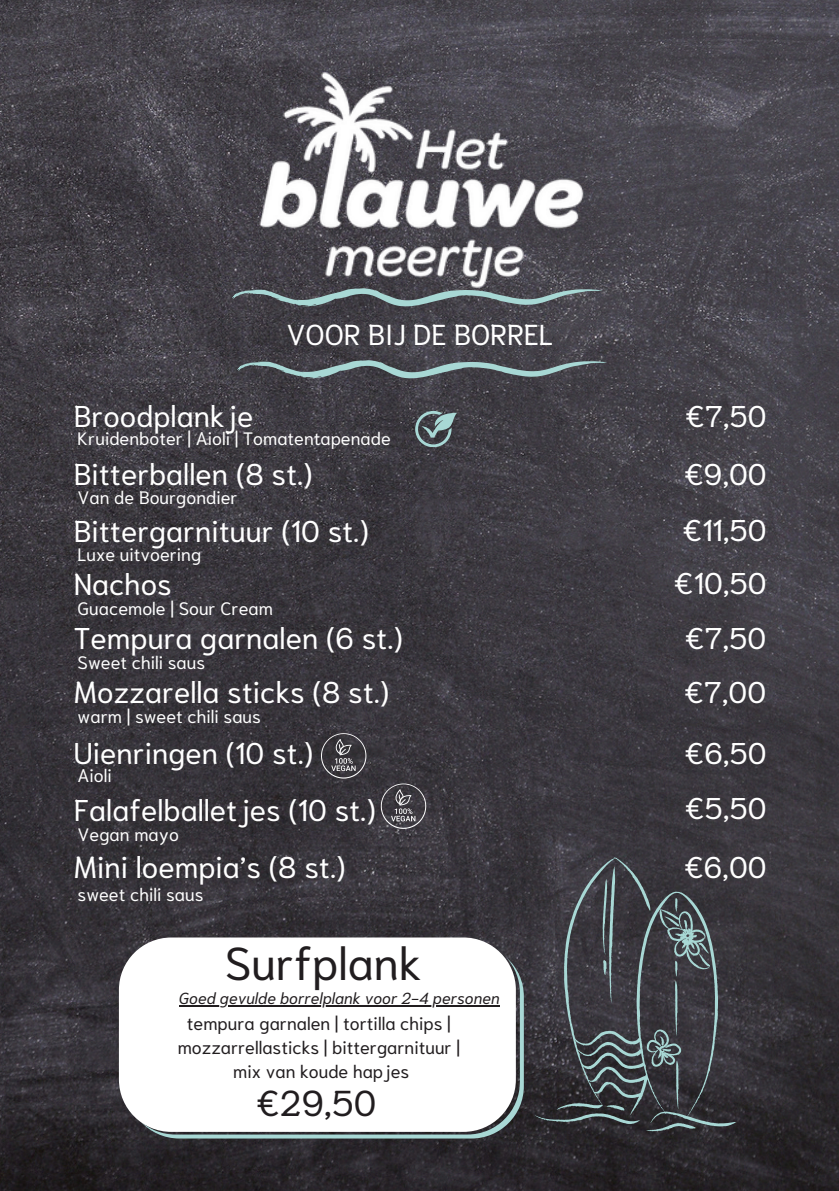
<style>
.page{position:relative;width:839px;height:1191px;background:#fff}
.page>*{position:absolute;margin:0;border:0;box-sizing:border-box;transform-origin:0 0}
.t1{font:46px "Niramit";color:#211d1f}
.t2{font:36px "Niramit";color:#211d1f}
.t3{font:30px "Niramit";color:#fff}
.t4{font:28.8px "Niramit";color:#fff}
.t5{font:18px "Niramit";color:#fff}
.t6{font:18px/24px "Niramit";color:#211d1f;text-align:center}
.t7{font:italic 16px "Niramit";color:#211d1f}
</style>
<div class="page">
<img style="left:0;top:0;width:838px;height:1191px">
<svg style="left:232px;top:288px;width:370px;height:18px;background:#626e72"></svg>
<img style="left:257px;top:70px;width:331px;height:217px">
<svg style="left:237px;top:360px;width:370px;height:18px;background:#606c70"></svg>
<svg style="left:381px;top:784px;width:45px;height:45px;background:#57555a"></svg>
<svg style="left:321px;top:733px;width:45px;height:46px;background:#525055"></svg>
<svg style="left:415px;top:411px;width:42px;height:36px;background:#657477"></svg>
<svg style="left:535px;top:857px;width:201px;height:274px;background:#43454a"></svg>
<svg style="left:140px;top:958px;width:384px;height:181px;background:#667a7b"></svg>
<svg style="left:119px;top:938px;width:397px;height:194px"></svg>
<hr style="left:179px;top:1005px;width:321px;height:1px;background:#211d1f">
<h4 class="t4" style="left:286px;top:313px;width:268px">VOOR BIJ DE BORREL</h4>
<p class="t3" style="left:74px;top:394px;width:181px">Broodplankje</p>
<h3 class="t5" style="left:78px;top:425px;width:314px">Kruidenboter | Aioli | Tomatentapenade</h3>
<h4 class="t3" style="left:74px;top:452px;width:240px">Bitterballen (8 st.)</h4>
<p class="t5" style="left:78px;top:484px;width:162px">Van de Bourgondier</p>
<h4 class="t3" style="left:74px;top:509px;width:296px">Bittergarnituur (10 st.)</h4>
<p class="t5" style="left:78px;top:541px;width:125px">Luxe uitvoering</p>
<p class="t3" style="left:74px;top:562px;width:99px">Nachos</p>
<p class="t5" style="left:78px;top:595px;width:197px">Guacemole | Sour Cream</p>
<p class="t3" style="left:74px;top:616px;width:330px">Tempura garnalen (6 st.)</p>
<p class="t5" style="left:78px;top:649px;width:129px">Sweet chili saus</p>
<p class="t3" style="left:74px;top:670px;width:317px">Mozzarella sticks (8 st.)</p>
<p class="t5" style="left:78px;top:703px;width:185px">warm | sweet chili saus</p>
<p class="t3" style="left:74px;top:731px;width:241px">Uienringen (10 st.)</p>
<p class="t5" style="left:78px;top:762px;width:36px">Aioli</p>
<p class="t3" style="left:685px;top:394px;width:83px">€7,50</p>
<p class="t3" style="left:684px;top:452px;width:84px">€9,00</p>
<p class="t3" style="left:682px;top:508px;width:86px">€11,50</p>
<p class="t3" style="left:674px;top:561px;width:94px">€10,50</p>
<h4 class="t3" style="left:684px;top:615px;width:83px">€7,50</h4>
<p class="t3" style="left:684px;top:669px;width:83px">€7,00</p>
<p class="t3" style="left:684px;top:730px;width:83px">€6,50</p>
<h4 class="t3" style="left:74px;top:788px;width:303px">Falafelballetjes (10 st.)</h4>
<p class="t3" style="left:684px;top:785px;width:83px">€5,50</p>
<h4 class="t3" style="left:74px;top:845px;width:273px">Mini loempia’s (8 st.)</h4>
<p class="t3" style="left:684px;top:845px;width:84px">€6,00</p>
<p class="t5" style="left:78px;top:821px;width:103px">Vegan mayo</p>
<p class="t5" style="left:78px;top:881px;width:127px">sweet chili saus</p>
<p class="t1" style="left:225px;top:929px;width:198px">Surfplank</p>
<h4 class="t7" style="left:179px;top:986px;width:322px">Goed gevulde borrelplank voor 2-4 personen</h4>
<h4 class="t6" style="left:178px;top:1009px;width:284px">tempura garnalen | tortilla chips | mozzarrellasticks | bittergarnituur |</h4>
<p class="t6" style="left:233px;top:1057px;width:177px">mix van koude hapjes</p>
<h4 class="t2" style="left:256px;top:1076px;width:122px">€29,50</h4>
</div>
